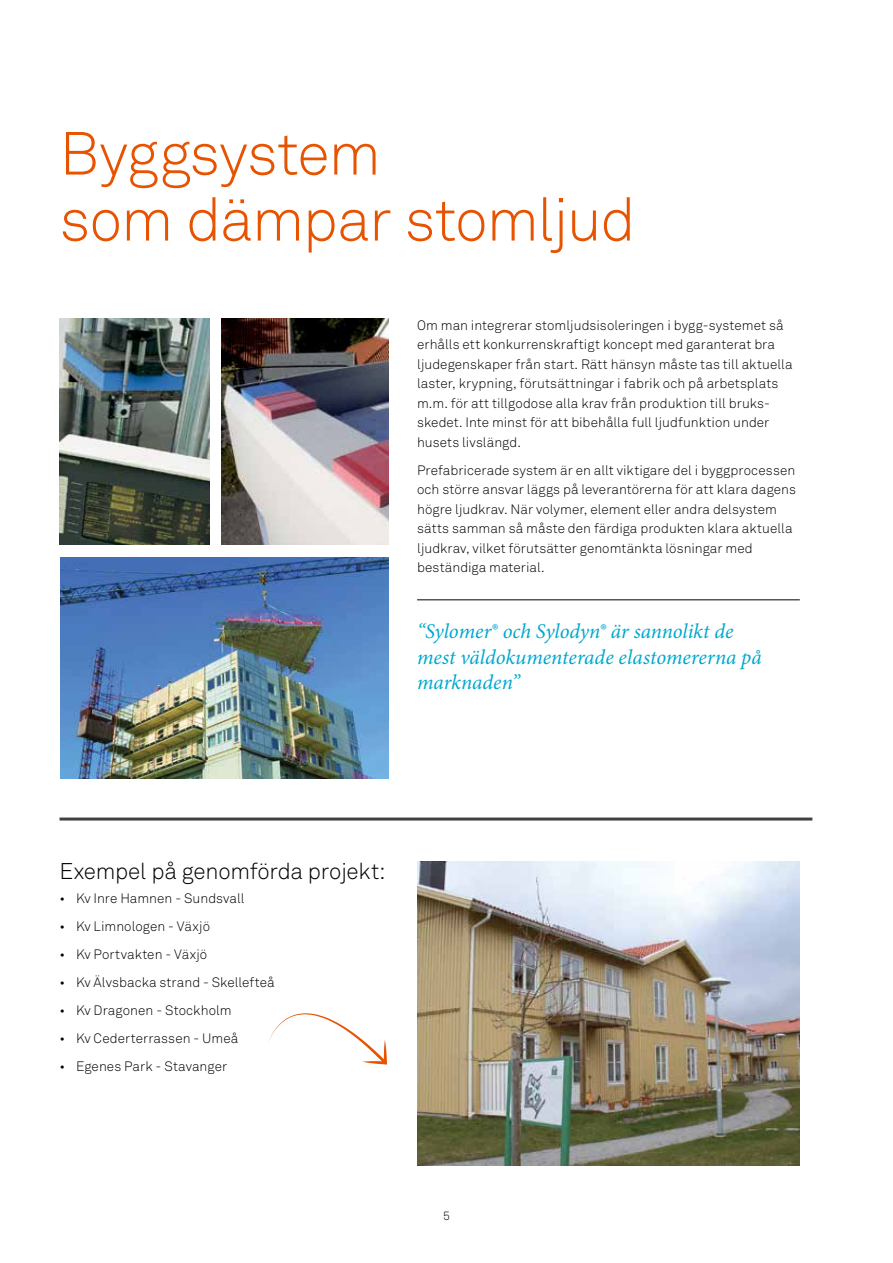
<style>
.page{position:relative;width:893px;height:1263px;background:#fff}
.page>*{position:absolute;margin:0;border:0;box-sizing:border-box;transform-origin:0 0}
.t1{font:60px/66px "Akkurat Light Pro";letter-spacing:-.02em;color:#e75300}
.t2{font:22.5px "Akkurat Light Pro";letter-spacing:-.01em;color:#000}
.t3{font:italic 21px/25.5px "Minion Pro";letter-spacing:-.005em;color:#00a7ce}
.t4{font:13.5px/19.5px "Akkurat Light Pro";letter-spacing:.005em;color:#000}
.t5{font:12px "Akkurat Light Pro";color:#000}
</style>
<div class="page">
<img style="left:61px;top:557px;width:327px;height:221px">
<img style="left:417px;top:861px;width:383px;height:304px">
<img style="left:60px;top:319px;width:150px;height:225px">
<img style="left:222px;top:319px;width:166px;height:226px">
<hr style="left:60px;top:817px;width:752px;height:3px;background:#414042">
<svg style="left:269px;top:1013px;width:118px;height:51px"></svg>
<hr style="left:417px;top:600px;width:383px;height:1px;background:#000">
<h1 class="t1" style="left:60px;top:122px;width:578px">Byggsystem<br>som dämpar stomljud</h1>
<p class="t4" style="left:417px;top:316px;width:377px">Om man integrerar stomljudsisoleringen i bygg-systemet så erhålls ett konkurrenskraftigt koncept med garanterat bra ljudegenskaper från start. Rätt hänsyn måste tas till aktuella laster, krypning, förutsättningar i fabrik och på arbetsplats m.m. för att tillgodose alla krav från produktion till bruks&shy;skedet. Inte minst för att bibehålla full ljudfunktion under husets livslängd.</p>
<p class="t4" style="left:417px;top:461px;width:380px">Prefabricerade system är en allt viktigare del i byggprocessen och större ansvar läggs på leverantörerna för att klara dagens högre ljudkrav. När volymer, element eller andra delsystem sätts samman så måste den färdiga produkten klara aktuella ljudkrav, vilket förutsätter genomtänkta lösningar med beständiga material.</p>
<h3 class="t3" style="left:417px;top:619px;width:346px">“Sylomer® och Sylodyn® är sannolikt de mest väldokumenterade elastomererna på marknaden”</h3>
<h2 class="t2" style="left:60px;top:858px;width:327px">Exempel på genomförda projekt:</h2>
<p class="t4" style="left:60px;top:889px;width:187px">• Kv Inre Hamnen - Sundsvall</p>
<p class="t4" style="left:60px;top:917px;width:152px">• Kv Limnologen - Växjö</p>
<p class="t4" style="left:60px;top:945px;width:149px">• Kv Portvakten - Växjö</p>
<p class="t4" style="left:60px;top:973px;width:217px">• Kv Älvsbacka strand - Skellefteå</p>
<p class="t4" style="left:60px;top:1001px;width:174px">• Kv Dragonen - Stockholm</p>
<p class="t4" style="left:60px;top:1029px;width:180px">• Kv Cederterrassen - Umeå</p>
<p class="t4" style="left:60px;top:1057px;width:169px">• Egenes Park - Stavanger</p>
<p class="t5" style="left:443px;top:1209px;width:8px">5</p>
</div>
